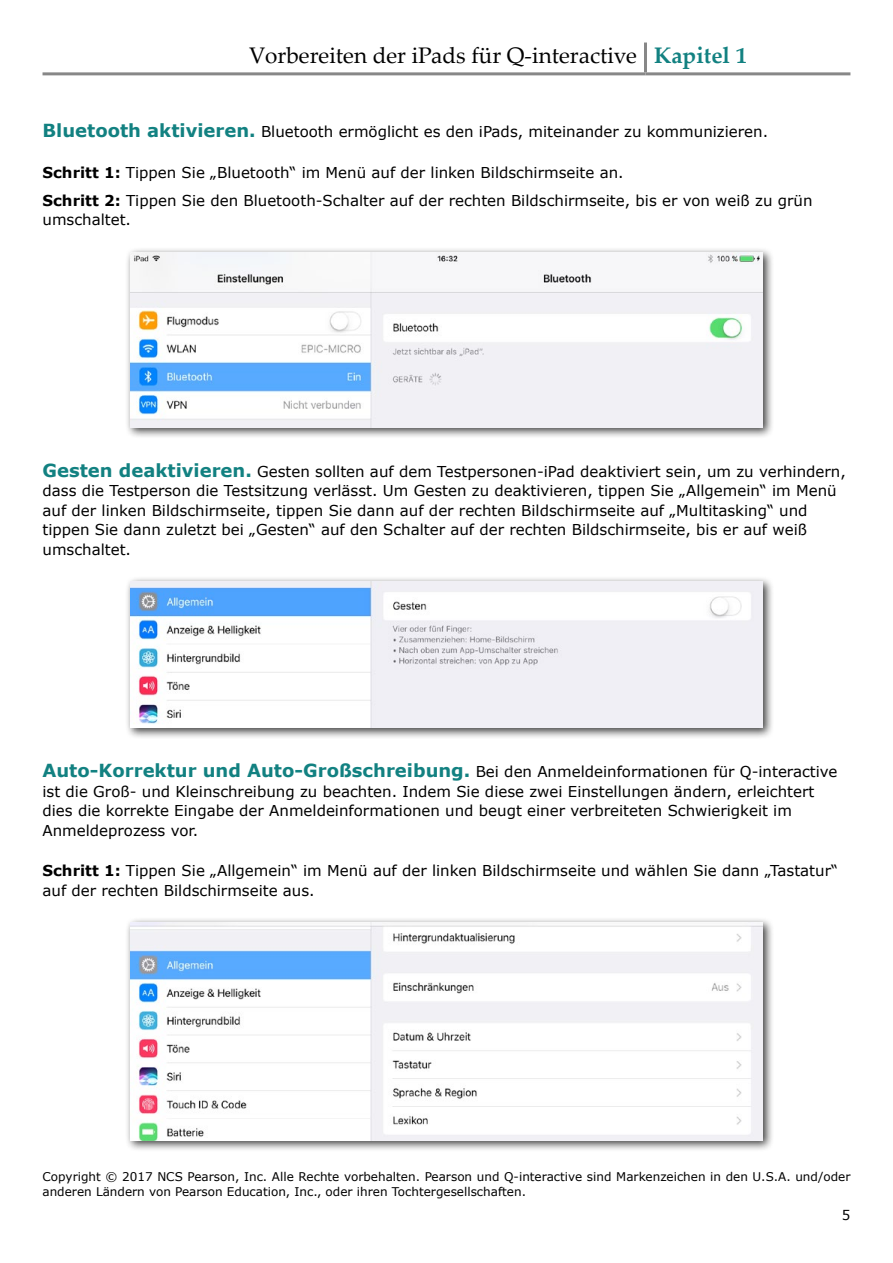
<style>
.page{position:relative;width:893px;height:1263px;background:#fff}
.page>*{position:absolute;margin:0;border:0;box-sizing:border-box;transform-origin:0 0}
.t1{font:22.5px "Palatino Linotype";color:#000}
.t2{font:15px/19.5px "Verdana";color:#000}
.t3{font:13.5px "Verdana";color:#000}
.t4{font:12px/15px "Verdana";color:#000}
.s1{font-weight:700;color:#128181}
.s2{font-weight:700;font-size:18px;color:#128181}
.s3{font-weight:700}
</style>
<div class="page">
<hr style="left:644px;top:43px;width:3px;height:29px;background:#878787">
<hr style="left:43px;top:72px;width:602px;height:3px;background:#878787">
<hr style="left:645px;top:72px;width:205px;height:3px;background:#878787">
<div style="left:125px;top:247px;width:649px;height:192px;background:#000;opacity:.75"></div>
<img style="left:130px;top:252px;width:633px;height:175px">
<div style="left:125px;top:576px;width:649px;height:163px;background:#000;opacity:.75"></div>
<img style="left:130px;top:582px;width:633px;height:146px">
<div style="left:125px;top:917px;width:649px;height:235px;background:#000;opacity:.75"></div>
<img style="left:130px;top:923px;width:633px;height:217px">
<h1 class="t1" style="left:249px;top:40px;width:499px">Vorbereiten der iPads für Q-interactive <span class="s1">Kapitel 1</span></h1>
<p class="t2" style="left:43px;top:122px;width:727px"><span class="s2">Bluetooth aktivieren.</span> Bluetooth ermöglicht es den iPads, miteinander zu kommunizieren.</p>
<p class="t2" style="left:43px;top:158px;width:771px;line-height:28px"><span class="s3">Schritt 1:</span> Tippen Sie „Bluetooth“ im Menü auf der linken Bildschirmseite an.<br><span class="s3">Schritt 2:</span> Tippen Sie den Bluetooth-Schalter auf der rechten Bildschirmseite, bis er von weiß zu grün</p>
<p class="t2" style="left:43px;top:210px;width:90px">umschaltet.</p>
<p class="t2" style="left:43px;top:461px;width:805px"><span class="s2">Gesten deaktivieren.</span> Gesten sollten auf dem Testpersonen-iPad deaktiviert sein, um zu verhindern, dass die Testperson die Testsitzung verlässt. Um Gesten zu deaktivieren, tippen Sie „Allgemein“ im Menü auf der linken Bildschirmseite, tippen Sie dann auf der rechten Bildschirmseite auf „Multitasking“ und tippen Sie dann zuletzt bei „Gesten“ auf den Schalter auf der rechten Bildschirmseite, bis er auf weiß umschaltet.</p>
<p class="t2" style="left:43px;top:762px;width:796px"><span class="s2">Auto-Korrektur und Auto-Großschreibung.</span> Bei den Anmeldeinformationen für Q-interactive ist die Groß- und Kleinschreibung zu beachten. Indem Sie diese zwei Einstellungen ändern, erleichtert dies die korrekte Eingabe der Anmeldeinformationen und beugt einer verbreiteten Schwierigkeit im Anmeldeprozess vor.</p>
<p class="t2" style="left:43px;top:861px;width:797px"><span class="s3">Schritt 1:</span> Tippen Sie „Allgemein“ im Menü auf der linken Bildschirmseite und wählen Sie dann „Tastatur“ auf der rechten Bildschirmseite aus.</p>
<p class="t4" style="left:43px;top:1169px;width:809px">Copyright © 2017 NCS Pearson, Inc. Alle Rechte vorbehalten. Pearson und Q-interactive sind Markenzeichen in den U.S.A. und/oder anderen Ländern von Pearson Education, Inc., oder ihren Tochtergesellschaften.</p>
<p class="t3" style="left:842px;top:1206px;width:10px">5</p>
</div>
